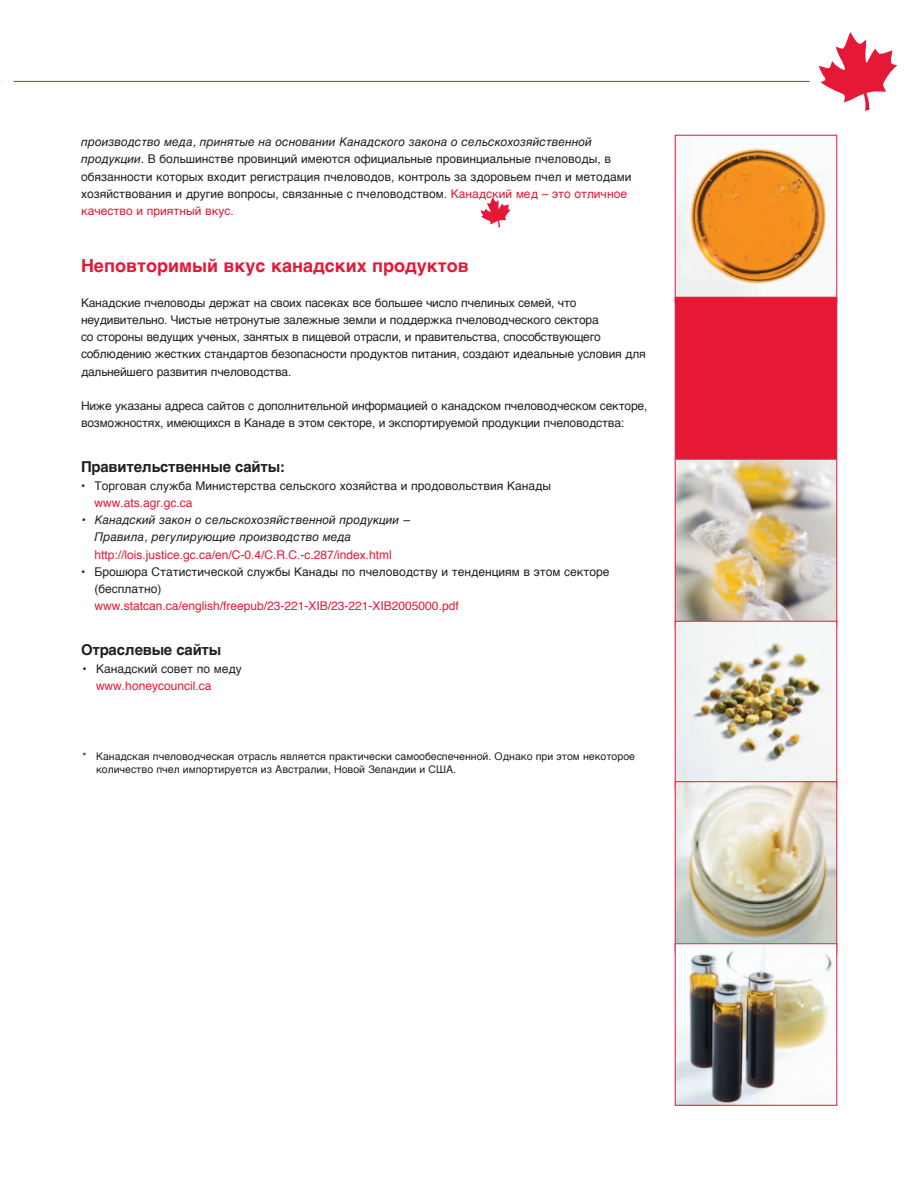
<style>
.page{position:relative;width:918px;height:1188px;background:#fff}
.page>*{position:absolute;margin:0;border:0;box-sizing:border-box;transform-origin:0 0}
.sub-titles{font:700 18px "Helvetica";color:#e51836}
.texte{font:700 15px "Helvetica";letter-spacing:-.015em;color:#231f20}
.texte-2{font:12px/17.2px "Helvetica";letter-spacing:-.015em;color:#231f20}
.texte-3{font:12px "Helvetica";color:#e51836}
.texte-4{font:italic 12px "Helvetica";color:#231f20}
.texte-5{font:10.5px/12.6px "Helvetica";color:#231f20}
.s1{font-style:italic}
.s2{color:#e51836}
</style>
<div class="page">
<hr style="left:14px;top:81px;width:796px;height:1px;background:#e51836">
<svg style="left:819px;top:32px;width:78px;height:79px"></svg>
<svg style="left:481px;top:197px;width:30px;height:31px"></svg>
<img style="left:677px;top:148px;width:158px;height:149px">
<div style="left:675px;top:297px;width:162px;height:162px;background:#e51836;border:1px solid #e51836"></div>
<img style="left:677px;top:461px;width:158px;height:160px">
<div style="left:675px;top:459px;width:162px;height:169px;border:1px solid #e51836"></div>
<img style="left:677px;top:623px;width:158px;height:159px">
<div style="left:675px;top:621px;width:162px;height:168px;border:1px solid #e51836"></div>
<img style="left:677px;top:784px;width:158px;height:159px">
<div style="left:675px;top:782px;width:162px;height:172px;border:1px solid #e51836"></div>
<img style="left:677px;top:945px;width:158px;height:158px">
<div style="left:675px;top:943px;width:162px;height:162px;border:1px solid #e51836"></div>
<p class="texte-2" style="left:81px;top:134px;width:552px"><span class="s1">производство меда, принятые на основании Канадского закона о сельскохозяйственной продукции.</span> В большинстве провинций имеются официальные провинциальные пчеловоды, в обязанности которых входит регистрация пчеловодов, контроль за здоровьем пчел и методами хозяйствования и другие вопросы, связанные с пчеловодством. <span class="s2">Канадский мед – это отличное качество и приятный вкус.</span></p>
<p class="sub-titles" style="left:81px;top:251px;width:389px">Неповторимый вкус канадских продуктов</p>
<p class="texte-2" style="left:81px;top:294px;width:566px">Канадские пчеловоды держат на своих пасеках все большее число пчелиных семей, что неудивительно. Чистые нетронутые залежные земли и поддержка пчеловодческого сектора<br>со стороны ведущих ученых, занятых в пищевой отрасли, и правительства, способствующего соблюдению жестких стандартов безопасности продуктов питания, создают идеальные условия для дальнейшего развития пчеловодства.</p>
<p class="texte-2" style="left:81px;top:398px;width:568px">Ниже указаны адреса сайтов с дополнительной информацией о канадском пчеловодческом секторе, возможностях, имеющихся в Канаде в этом секторе, и экспортируемой продукции пчеловодства:</p>
<p class="texte" style="left:81px;top:455px;width:205px">Правительственные сайты:</p>
<p class="texte-2" style="left:81px;top:477px;width:472px">• Торговая служба Министерства сельского хозяйства и продовольствия Канады</p>
<p class="texte-3" style="left:94px;top:493px;width:100px">www.ats.agr.gc.ca</p>
<p class="texte-4" style="left:81px;top:510px;width:330px">• Канадский закон о сельскохозяйственной продукции –</p>
<p class="texte-4" style="left:94px;top:528px;width:258px">Правила, регулирующие производство меда</p>
<p class="texte-3" style="left:94px;top:545px;width:299px">http://lois.justice.gc.ca/en/C-0.4/C.R.C.-c.287/index.html</p>
<p class="texte-2" style="left:94px;top:563px;width:517px;text-indent:-14px">• Брошюра Статистической службы Канады по пчеловодству и тенденциям в этом секторе (бесплатно)</p>
<p class="texte-3" style="left:94px;top:597px;width:366px">www.statcan.ca/english/freepub/23-221-XIB/23-221-XIB2005000.pdf</p>
<p class="texte" style="left:81px;top:638px;width:142px">Отраслевые сайты</p>
<p class="texte-2" style="left:82px;top:660px;width:161px">• Канадский совет по меду</p>
<p class="texte-3" style="left:96px;top:676px;width:117px">www.honeycouncil.ca</p>
<p class="texte-5" style="left:96px;top:750px;width:541px;text-indent:-14px">* Канадская пчеловодческая отрасль является практически самообеспеченной. Однако при этом некоторое количество пчел импортируется из Австралии, Новой Зеландии и США.</p>
</div>
